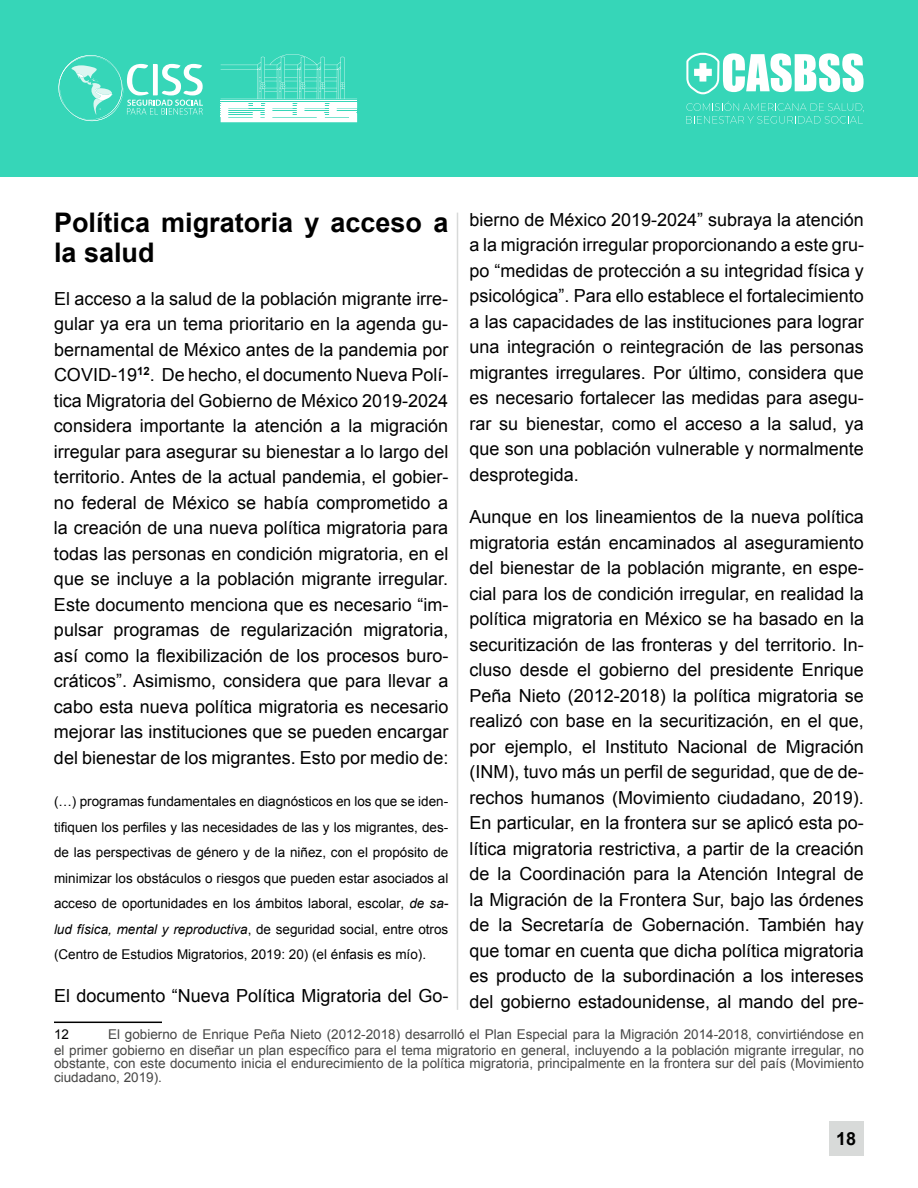
<style>
.page{position:relative;width:918px;height:1188px;background:#fff}
.page>*{position:absolute;margin:0;border:0;box-sizing:border-box;transform-origin:0 0}
.t1{font:700 27px/30px "Arial";color:#000}
.t2{font:18px/25.5px "Arial";color:#000;text-align:justify}
.t3{font:700 18px "Arial";color:#000}
.t4{font:13.5px/25.5px "Arial";color:#000;text-align:justify}
.t5{font:13.5px/16.2px "Arial";color:#474746;text-align:right}
.s1{font-style:italic}
</style>
<div class="page">
<div style="left:0;top:0;width:918px;height:176px;background:#36d6b8"></div>
<svg style="left:686px;top:102px;width:178px;height:22px"></svg>
<svg style="left:686px;top:53px;width:178px;height:41px"></svg>
<svg style="left:221px;top:54px;width:136px;height:68px"></svg>
<svg style="left:58px;top:55px;width:145px;height:66px"></svg>
<div style="left:829px;top:1121px;width:35px;height:34px;background:#d8dad9"></div>
<hr style="left:54px;top:1022px;width:108px;height:1px;background:#000">
<hr style="left:457px;top:213px;width:1px;height:797px;background:#d8dad9">
<h1 class="t1" style="left:54px;top:209px;width:396px">Política migratoria y acceso a la salud</h1>
<p class="t2" style="left:54px;top:286px;width:396px">El acceso a la salud de la población migrante irre&shy;gular ya era un tema prioritario en la agenda gu&shy;bernamental de México antes de la pandemia por COVID-19<sup>12</sup>. De hecho, el documento Nueva Polí&shy;tica Migratoria del Gobierno de México 2019-2024 considera importante la atención a la migración irregular para asegurar su bienestar a lo largo del territorio. Antes de la actual pandemia, el gobier&shy;no federal de México se había comprometido a la creación de una nueva política migratoria para todas las personas en condición migratoria, en el que se incluye a la población migrante irregular.<br>Este documento menciona que es necesario “im&shy;pulsar programas de regularización migratoria, así como la flexibilización de los procesos buro&shy;cráticos”. Asimismo, considera que para llevar a cabo esta nueva política migratoria es necesario mejorar las instituciones que se pueden encargar del bienestar de los migrantes. Esto por medio de:</p>
<p class="t4" style="left:54px;top:789px;width:396px">(…) programas fundamentales en diagnósticos en los que se iden&shy;tifiquen los perfiles y las necesidades de las y los migrantes, des&shy;de las perspectivas de género y de la niñez, con el propósito de minimizar los obstáculos o riesgos que pueden estar asociados al acceso de oportunidades en los ámbitos laboral, escolar, <span class="s1">de sa&shy;lud física, mental y reproductiva</span>, de seguridad social, entre otros (Centro de Estudios Migratorios, 2019: 20) (el énfasis es mío).</p>
<p class="t2" style="left:54px;top:983px;width:396px">El documento “Nueva Política Migratoria del Go-</p>
<p class="t4" style="left:54px;top:1021px;width:17px">12</p>
<p class="t2" style="left:470px;top:207px;width:396px">bierno de México 2019-2024” subraya la atención a la migración irregular proporcionando a este gru&shy;po “medidas de protección a su integridad física y psicológica”. Para ello establece el fortalecimiento a las capacidades de las instituciones para lograr una integración o reintegración de las personas migrantes irregulares. Por último, considera que es necesario fortalecer las medidas para asegu&shy;rar su bienestar, como el acceso a la salud, ya que son una población vulnerable y normalmente desprotegida.</p>
<p class="t2" style="left:470px;top:504px;width:396px">Aunque en los lineamientos de la nueva política migratoria están encaminados al aseguramiento del bienestar de la población migrante, en espe&shy;cial para los de condición irregular, en realidad la política migratoria en México se ha basado en la securitización de las fronteras y del territorio. In&shy;cluso desde el gobierno del presidente Enrique Peña Nieto (2012-2018) la política migratoria se realizó con base en la securitización, en el que, por ejemplo, el Instituto Nacional de Migración (INM), tuvo más un perfil de seguridad, que de de&shy;rechos humanos (Movimiento ciudadano, 2019).<br>En particular, en la frontera sur se aplicó esta po&shy;lítica migratoria restrictiva, a partir de la creación de la Coordinación para la Atención Integral de la Migración de la Frontera Sur, bajo las órdenes de la Secretaría de Gobernación. También hay que tomar en cuenta que dicha política migratoria es producto de la subordinación a los intereses del gobierno estadounidense, al mando del pre-</p>
<p class="t5" style="left:54px;top:1026px;width:811px">El gobierno de Enrique Peña Nieto (2012-2018) desarrolló el Plan Especial para la Migración 2014-2018, convirtiéndose en<br>el primer gobierno en diseñar un plan específico para el tema migratorio en general, incluyendo a la población migrante irregular, no</p>
<p class="t5" style="left:54px;top:1057px;width:812px;line-height:13.5px;text-align:left">obstante, con este documento inicia el endurecimiento de la política migratoria, principalmente en la frontera sur del país (Movimiento ciudadano, 2019).</p>
<p class="t3" style="left:836px;top:1126px;width:22px">18</p>
</div>
